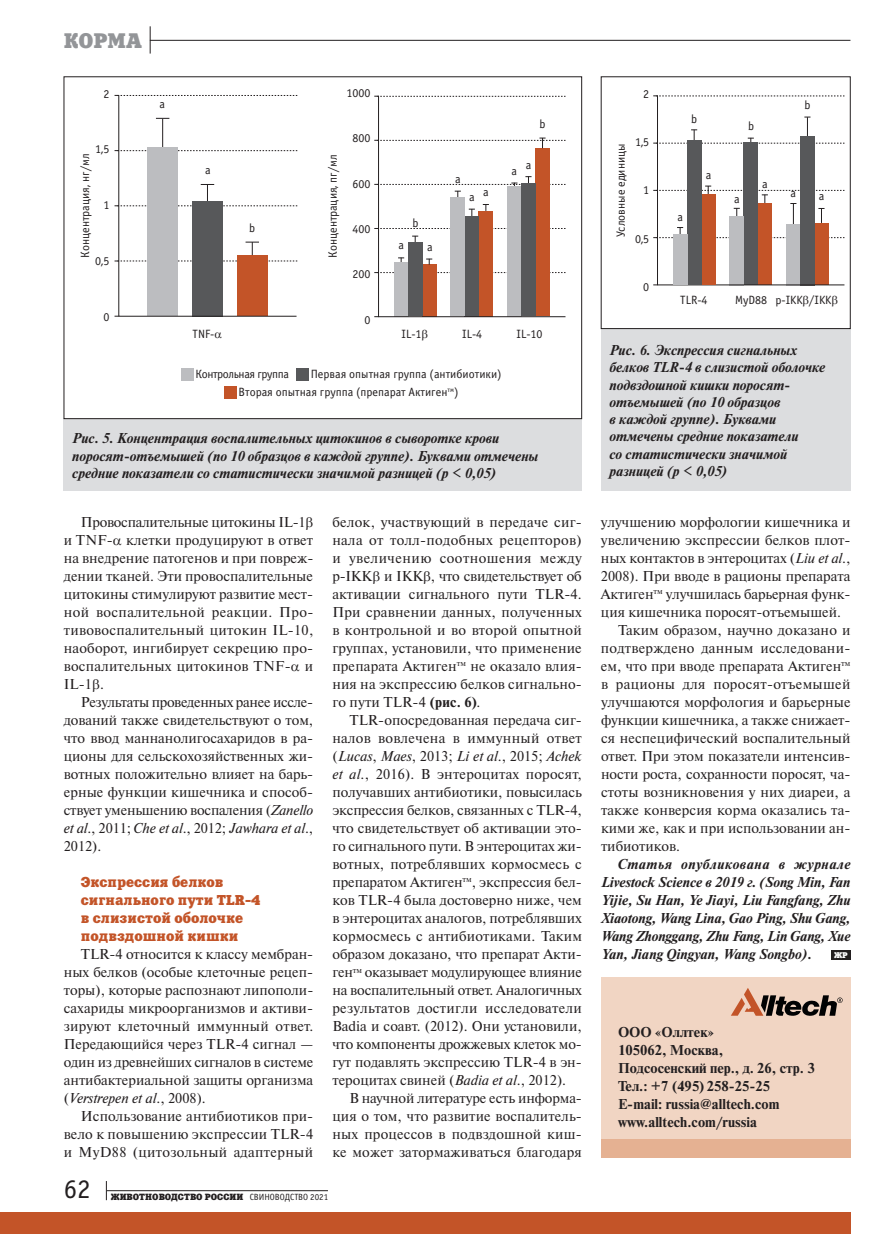
<style>
.page{position:relative;width:893px;height:1234px;background:#fff}
.page>*{position:absolute;margin:0;border:0;box-sizing:border-box;transform-origin:0 0}
.t1{font:27px "Officina Sans C";color:#231f20}
.t2{font:21px "Xenia C";letter-spacing:-.005em;color:#939598}
.t3{font:14.25px/18px "Newton C";color:#231f20;text-align:justify}
.t4{font:italic 700 14.25px/17.2px "Newton C";color:#231f20}
.t5{font:700 14.25px/18px "Newton C";color:#231f20}
.t6{font:14.25px/18px "Xenia C";color:#c35428}
.t7{font:14.25px "Newton C";letter-spacing:.02em;color:#231f20}
.t8{font:12px/18px "Officina Sans C";color:#231f20}
.t9{font:12px "Officina Sans C";letter-spacing:-.03em;color:#231f20}
.t10{font:9px "Xenia C";color:#231f20}
.t11{font:8.25px "Xenia C";color:#fff}
.s1{font-style:italic}
.s2{font-weight:700}
.s3{font-family:"Officina Sans C"}
</style>
<div class="page">
<hr style="left:150px;top:40px;width:700px;height:1px;background:#231f20">
<svg style="left:150px;top:26px;width:1px;height:28px"></svg>
<hr style="left:107px;top:1189px;width:221px;height:1px;background:#231f20">
<svg style="left:106px;top:1181px;width:1px;height:18px"></svg>
<div style="left:601px;top:977px;width:249px;height:180px;background:#f1d5c3"></div>
<div style="left:831px;top:949px;width:19px;height:10px;background:#231f20"></div>
<div style="left:601px;top:329px;width:249px;height:162px;background:#dcdddf"></div>
<svg style="left:653px;top:95px;width:192px;height:190px"></svg>
<div style="left:701px;top:195px;width:14px;height:90px;background:#c35428"></div>
<div style="left:687px;top:140px;width:14px;height:144px;background:#57585a"></div>
<div style="left:673px;top:234px;width:14px;height:50px;background:#bcbdc0"></div>
<div style="left:64px;top:419px;width:518px;height:72px;background:#dcdddf"></div>
<div style="left:181px;top:368px;width:12px;height:12px;background:#bcbdc0"></div>
<div style="left:296px;top:368px;width:13px;height:12px;background:#57585a"></div>
<div style="left:224px;top:386px;width:13px;height:12px;background:#c35428"></div>
<svg style="left:374px;top:95px;width:192px;height:222px"></svg>
<svg style="left:115px;top:94px;width:182px;height:223px"></svg>
<svg style="left:731px;top:988px;width:112px;height:27px"></svg>
<div style="left:0;top:1212px;width:850px;height:21px;background:#c35428"></div>
<div style="left:601px;top:1139px;width:249px;height:18px;background:#e5b192"></div>
<h2 class="t2" style="left:64px;top:27px;width:80px">КОРМА</h2>
<p class="t8" style="left:103px;top:85px;width:7px">2</p>
<p class="t8" style="left:95px;top:141px;width:16px">1,5</p>
<p class="t8" style="left:76px;top:257px;width:105px;rotate:-90deg">Концентрация, нг/мл</p>
<p class="t8" style="left:103px;top:196px;width:7px">1</p>
<p class="t8" style="left:95px;top:252px;width:16px">0,5</p>
<p class="t8" style="left:160px;top:95px;width:7px">a</p>
<p class="t8" style="left:103px;top:308px;width:7px">0</p>
<p class="t8" style="left:205px;top:161px;width:7px">a</p>
<p class="t8" style="left:249px;top:219px;width:7px">b</p>
<p class="t8" style="left:192px;top:325px;width:23px">TNF-</p>
<p class="t8" style="left:346px;top:84px;width:25px">1000</p>
<p class="t8" style="left:352px;top:129px;width:19px">800</p>
<p class="t8" style="left:352px;top:175px;width:19px">600</p>
<p class="t8" style="left:352px;top:220px;width:19px">400</p>
<p class="t8" style="left:352px;top:265px;width:19px">200</p>
<p class="t8" style="left:364px;top:311px;width:7px">0</p>
<p class="t8" style="left:324px;top:258px;width:105px;rotate:-90deg">Концентрация, пг/мл</p>
<p class="t8" style="left:412px;top:214px;width:7px">b</p>
<p class="t8" style="left:398px;top:236px;width:7px">a</p>
<p class="t8" style="left:427px;top:238px;width:7px">a</p>
<p class="t8" style="left:455px;top:170px;width:7px">a</p>
<p class="t8" style="left:469px;top:186px;width:21px">a a</p>
<p class="t8" style="left:540px;top:115px;width:7px">b</p>
<p class="t8" style="left:512px;top:163px;width:7px">a</p>
<p class="t8" style="left:526px;top:156px;width:7px">a</p>
<p class="t8" style="left:402px;top:325px;width:22px">IL-1</p>
<p class="t8" style="left:462px;top:325px;width:22px">IL-4</p>
<p class="t8" style="left:516px;top:325px;width:28px">IL-10</p>
<p class="t8" style="left:239px;top:365px;width:265px;text-indent:72px">Первая опытная группа (антибиотики)<br>Вторая опытная группа (препарат Актиген<sup>тм</sup>)</p>
<p class="t9" style="left:195px;top:367px;width:95px">Контрольная группа</p>
<p class="t4" style="left:72px;top:430px;width:468px">Рис. 5. Концентрация воспалительных цитокинов в сыворотке крови поросят-отъемышей (по 10 образцов в каждой группе). Буквами отмечены средние показатели со статистически значимой разницей (р &lt; 0,05)</p>
<p class="t3" style="left:64px;top:513px;width:251px;text-align:left;text-indent:17px">Провоспалительные цитокины IL-1 и TNF- клетки продуцируют в ответ на внедрение патогенов и при повреж&shy;дении тканей. Эти провоспалительные цитокины стимулируют развитие мест‑ ной воспалительной реакции. Про‑ тивовоспалительный цитокин IL-10, наоборот, ингибирует секрецию про‑ воспалительных цитокинов TNF- и<br>IL-1 .</p>
<p class="t3" style="left:64px;top:693px;width:251px;text-align:left;text-indent:17px">Результаты проведенных ранее иссле‑ дований также свидетельствуют о том, что ввод маннанолигосахаридов в ра‑ ционы для сельскохозяйственных жи‑ вотных положительно влияет на барь&shy;ерные функции кишечника и способ‑ ствует уменьшению воспаления (<span class="s1">Zanello et al</span>., 2011; <span class="s1">Che et al</span>., 2012; <span class="s1">Jawhara et al</span>., 2012).</p>
<p class="t6" style="left:81px;top:873px;width:181px">Экспрессия белков сигнального пути TLR-4 в слизистой оболочке подвздошной кишки</p>
<p class="t3" style="left:64px;top:945px;width:251px;text-indent:17px">TLR-4 относится к классу мембран‑ ных белков (особые клеточные рецеп‑ торы), которые распознают липополи‑ сахариды микроорганизмов и активи‑ зируют клеточный иммунный ответ.<br>Передающийся через TLR-4 сигнал — один из древнейших сигналов в системе антибактериальной защиты организма (<span class="s1">Verstrepen et al</span>., 2008).</p>
<p class="t3" style="left:64px;top:1107px;width:251px;text-indent:17px">Использование антибиотиков при‑ вело к повышению экспрессии TLR-4 и MyD88 (цитозольный адаптерный</p>
<p class="t3" style="left:332px;top:513px;width:251px">белок, участвующий в передаче сиг‑ нала от толл-подобных рецепторов) и увеличению соотношения между p-IKK и IKK , что свидетельствует об активации сигнального пути TLR-4.<br>При сравнении данных, полученных в контрольной и во второй опытной группах, установили, что применение препарата Актиген<sup>тм</sup> не оказало влия‑ ния на экспрессию белков сигнально‑ го пути TLR-4 <span class="s2">(рис. 6)</span>.</p>
<p class="t3" style="left:332px;top:711px;width:251px;text-indent:17px">TLR-опосредованная передача сиг‑ налов вовлечена в иммунный ответ (<span class="s1">Lucas</span>, <span class="s1">Maes</span>, 2013; <span class="s1">Li et al</span>., 2015; <span class="s1">Achek et al</span>., 2016). В энтероцитах поросят, получавших антибиотики, повысилась экспрессия белков, связанных с TLR-4, что свидетельствует об активации это‑ го сигнального пути. В энтероцитах жи‑ вотных, потреблявших кормосмесь с препаратом Актиген<sup>тм</sup>, экспрессия бел‑ ков TLR-4 была достоверно ниже, чем в энтероцитах аналогов, потреблявших кормосмесь с антибиотиками. Таким образом доказано, что препарат Акти‑ ген<sup>тм</sup> оказывает модулирующее влияние на воспалительный ответ. Аналогичных результатов достигли исследователи Badia и соавт. (2012). Они установили, что компоненты дрожжевых клеток мо‑ гут подавлять экспрессию TLR-4 в эн‑ тероцитах свиней (<span class="s1">Badia et al</span>., 2012).</p>
<p class="t3" style="left:332px;top:1089px;width:251px;text-indent:17px">В научной литературе есть информа‑ ция о том, что развитие воспалитель‑ ных процессов в подвздошной киш‑ ке может затормаживаться благодаря</p>
<h1 class="t1" style="left:64px;top:1174px;width:28px">62</h1>
<p class="t10" style="left:111px;top:1190px;width:219px">ЖИВОТНОВОДСТВО РОССИИ <span class="s3">СВИНОВОДСТВО 2021</span></p>
<p class="t8" style="left:643px;top:85px;width:7px">2</p>
<p class="t8" style="left:612px;top:237px;width:95px;rotate:-90deg">Условные единицы</p>
<p class="t8" style="left:635px;top:133px;width:16px">1,5</p>
<p class="t8" style="left:643px;top:181px;width:7px">1</p>
<p class="t8" style="left:635px;top:230px;width:16px">0,5</p>
<p class="t8" style="left:643px;top:278px;width:7px">0</p>
<p class="t8" style="left:691px;top:110px;width:7px">b</p>
<p class="t8" style="left:677px;top:208px;width:7px">a</p>
<p class="t8" style="left:706px;top:166px;width:7px">a</p>
<p class="t8" style="left:748px;top:117px;width:7px">b</p>
<p class="t8" style="left:734px;top:190px;width:7px">a</p>
<p class="t8" style="left:762px;top:175px;width:7px">a</p>
<p class="t8" style="left:805px;top:96px;width:7px">b</p>
<p class="t8" style="left:791px;top:184px;width:7px">a</p>
<p class="t8" style="left:819px;top:187px;width:7px">a</p>
<p class="t8" style="left:680px;top:291px;width:29px">TLR-4</p>
<p class="t8" style="left:735px;top:291px;width:98px">MyD88 p-IKK /IKK</p>
<p class="t4" style="left:609px;top:341px;width:217px">Рис. 6. Экспрессия сигнальных белков TLR-4 в слизистой оболочке подвздошной кишки поросят&shy;отъемышей (по 10 образцов<br>в каждой группе). Буквами отмечены средние показатели<br>со статистически значимой разницей (р &lt; 0,05)</p>
<p class="t3" style="left:601px;top:513px;width:251px">улучшению морфологии кишечника и</p>
<p class="t3" style="left:601px;top:531px;width:251px">увеличению экспрессии белков плот‑</p>
<p class="t3" style="left:601px;top:549px;width:251px">ных контактов в энтероцитах (<span class="s1">Liu et al</span>.,</p>
<p class="t3" style="left:601px;top:567px;width:251px">2008). При вводе в рационы препарата</p>
<p class="t3" style="left:601px;top:585px;width:251px">Актиген<sup>тм</sup> улучшилась барьерная функ‑</p>
<p class="t3" style="left:601px;top:603px;width:242px">ция кишечника поросят-отъемышей.</p>
<p class="t3" style="left:618px;top:621px;width:234px">Таким образом, научно доказано и</p>
<p class="t3" style="left:601px;top:639px;width:251px">подтверждено данным исследовани‑</p>
<p class="t3" style="left:601px;top:657px;width:251px">ем, что при вводе препарата Актиген<sup>тм</sup></p>
<p class="t7" style="left:601px;top:676px;width:251px">в рационы для поросят-отъемышей</p>
<p class="t3" style="left:601px;top:693px;width:251px">улучшаются морфология и барьерные</p>
<p class="t3" style="left:601px;top:711px;width:251px">функции кишечника, а также снижает‑</p>
<p class="t3" style="left:601px;top:729px;width:251px">ся неспецифический воспалительный</p>
<p class="t3" style="left:601px;top:747px;width:251px">ответ. При этом показатели интенсив‑</p>
<p class="t3" style="left:601px;top:765px;width:251px">ности роста, сохранности поросят, ча‑</p>
<p class="t3" style="left:601px;top:783px;width:251px">стоты возникновения у них диареи, а</p>
<p class="t3" style="left:601px;top:801px;width:251px">также конверсия корма оказались та‑</p>
<p class="t3" style="left:601px;top:819px;width:251px">кими же, как и при использовании ан‑</p>
<p class="t3" style="left:601px;top:837px;width:81px">тибиотиков.</p>
<p class="t4" style="left:601px;top:855px;width:251px;line-height:18px;text-align:justify;text-indent:17px">Статья опубликована в журнале Livestock Science в 2019 г. (Song Min, Fan Yijie, Su Han, Ye Jiayi, Liu Fangfang, Zhu Xiaotong, Wang Lina, Gao Ping, Shu Gang, Wang Zhonggang, Zhu Fang, Lin Gang, Xue Yan, Jiang Qingyan, Wang Songbo).</p>
<p class="t11" style="left:834px;top:949px;width:15px">ЖР</p>
<p class="t5" style="left:618px;top:1023px;width:198px">ООО «Оллтек»<br>105062, Москва,<br>Подсосенский пер., д. 26, стр. 3<br>Тел.: +7 (495) 258‑25‑25<br>E-mail: russia@alltech.com www.alltech.com/russia</p>
</div>
